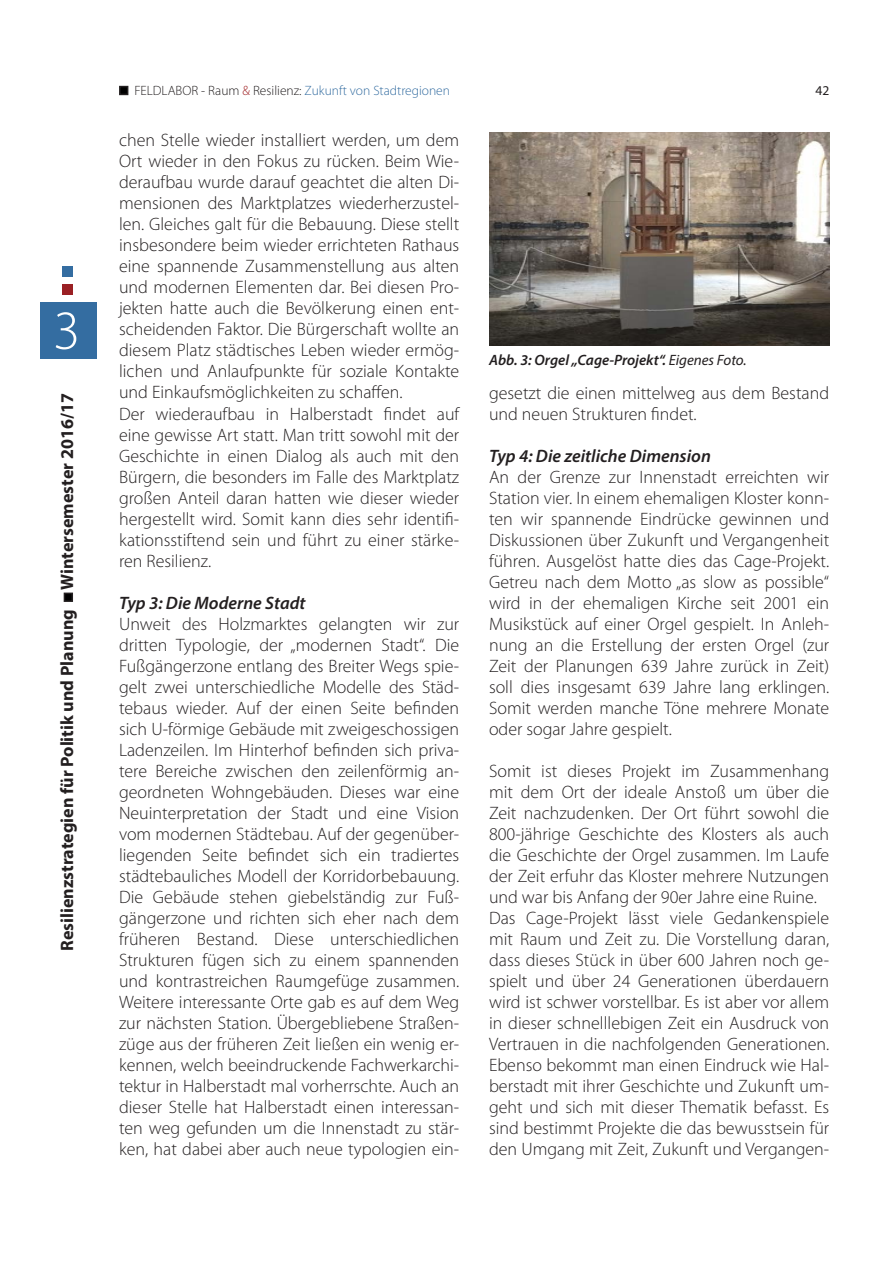
<style>
.page{position:relative;width:893px;height:1263px;background:#fff}
.page>*{position:absolute;margin:0;border:0;box-sizing:border-box;transform-origin:0 0}
.t1{font:300 55.5px "Myriad Pro";color:#fff}
.Fließtext{font:300 18px/21px "Myriad Pro";color:#231f20;text-align:justify}
.t2{font:700 18px "Myriad Pro";color:#231f20}
.Fließtext-2{font:italic 600 18px "Myriad Pro";color:#231f20}
.Bildunterschrift{font:italic 600 15px "Myriad Pro";color:#231f20}
.t3{font:300 13.5px "Myriad Pro";color:#231f20}
.t4{font:13.5px "Myriad Pro";color:#231f20}
.s1{color:#9e1f21}
.s2{color:#346da1}
.s3{font-weight:400}
</style>
<div class="page">
<div style="left:40px;top:303px;width:57px;height:56px;background:#346da1"></div>
<div style="left:120px;top:87px;width:8px;height:7px;background:#000"></div>
<div style="left:119px;top:86px;width:9px;height:9px;border:2px solid #231f20"></div>
<div style="left:64px;top:593px;width:8px;height:8px;background:#000"></div>
<div style="left:64px;top:593px;width:9px;height:9px;border:2px solid #231f20"></div>
<div style="left:62px;top:284px;width:11px;height:11px;background:#9a2024"></div>
<div style="left:62px;top:266px;width:11px;height:11px;background:#346da1"></div>
<img style="left:489px;top:133px;width:340px;height:212px">
<h1 class="t1" style="left:53px;top:297px;width:29px">3</h1>
<p class="t2" style="left:55px;top:951px;width:559px;rotate:-90deg">Resilienzstrategien für Politik und Planung Wintersemester 2016/17</p>
<p class="t3" style="left:134px;top:83px;width:317px">FELDLABOR - Raum <span class="s1">&amp;</span> Resilienz: <span class="s2">Zukunft von Stadtregionen</span></p>
<p class="Fließtext" style="left:119px;top:130px;width:342px">chen Stelle wieder installiert werden, um dem Ort wieder in den Fokus zu rücken. Beim Wie&shy;deraufbau wurde darauf geachtet die alten Di&shy;mensionen des Marktplatzes wiederherzustel&shy;len. Gleiches galt für die Bebauung. Diese stellt insbesondere beim wieder errichteten Rathaus eine spannende Zusammenstellung aus alten und modernen Elementen dar. Bei diesen Pro&shy;jekten hatte auch die Bevölkerung einen ent&shy;scheidenden Faktor. Die Bürgerschaft wollte an diesem Platz städtisches Leben wieder ermög&shy;lichen und Anlaufpunkte für soziale Kontakte und Einkaufsmöglichkeiten zu schaffen.</p>
<p class="Fließtext" style="left:119px;top:403px;width:342px">Der wiederaufbau in Halberstadt findet auf eine gewisse Art statt. Man tritt sowohl mit der Geschichte in einen Dialog als auch mit den Bürgern, die besonders im Falle des Marktplatz großen Anteil daran hatten wie dieser wieder hergestellt wird. Somit kann dies sehr identifi&shy;kationsstiftend sein und führt zu einer stärke&shy;ren Resilienz.</p>
<p class="Fließtext-2" style="left:119px;top:591px;width:188px">Typ 3: Die Moderne Stadt</p>
<p class="Fließtext" style="left:119px;top:613px;width:342px">Unweit des Holzmarktes gelangten wir zur dritten Typologie, der „modernen Stadt“. Die Fußgängerzone entlang des Breiter Wegs spie&shy;gelt zwei unterschiedliche Modelle des Städ&shy;tebaus wieder. Auf der einen Seite befinden sich U-förmige Gebäude mit zweigeschossigen Ladenzeilen. Im Hinterhof befinden sich priva&shy;tere Bereiche zwischen den zeilenförmig an&shy;geordneten Wohngebäuden. Dieses war eine Neuinterpretation der Stadt und eine Vision vom modernen Städtebau. Auf der gegenüber&shy;liegenden Seite befindet sich ein tradiertes städtebauliches Modell der Korridorbebauung.<br>Die Gebäude stehen giebelständig zur Fuß&shy;gängerzone und richten sich eher nach dem früheren Bestand. Diese unterschiedlichen Strukturen fügen sich zu einem spannenden und kontrastreichen Raumgefüge zusammen.<br>Weitere interessante Orte gab es auf dem Weg zur nächsten Station. Übergebliebene Straßen&shy;züge aus der früheren Zeit ließen ein wenig er&shy;kennen, welch beeindruckende Fachwerkarchi&shy;tektur in Halberstadt mal vorherrschte. Auch an dieser Stelle hat Halberstadt einen interessan&shy;ten weg gefunden um die Innenstadt zu stär&shy;ken, hat dabei aber auch neue typologien ein-</p>
<p class="t4" style="left:816px;top:82px;width:15px">42</p>
<p class="Bildunterschrift" style="left:489px;top:351px;width:259px">Abb. 3: Orgel „Cage-Projekt“. <span class="s3">Eigenes Foto.</span></p>
<p class="Fließtext" style="left:489px;top:382px;width:342px">gesetzt die einen mittelweg aus dem Bestand und neuen Strukturen findet.</p>
<p class="Fließtext-2" style="left:489px;top:444px;width:223px">Typ 4: Die zeitliche Dimension</p>
<p class="Fließtext" style="left:489px;top:466px;width:342px">An der Grenze zur Innenstadt erreichten wir Station vier. In einem ehemaligen Kloster konn&shy;ten wir spannende Eindrücke gewinnen und Diskussionen über Zukunft und Vergangenheit führen. Ausgelöst hatte dies das Cage-Projekt.<br>Getreu nach dem Motto „as slow as possible“ wird in der ehemaligen Kirche seit 2001 ein Musikstück auf einer Orgel gespielt. In Anleh&shy;nung an die Erstellung der ersten Orgel (zur Zeit der Planungen 639 Jahre zurück in Zeit) soll dies insgesamt 639 Jahre lang erklingen.<br>Somit werden manche Töne mehrere Monate oder sogar Jahre gespielt.</p>
<p class="Fließtext" style="left:489px;top:760px;width:342px">Somit ist dieses Projekt im Zusammenhang mit dem Ort der ideale Anstoß um über die Zeit nachzudenken. Der Ort führt sowohl die 800-jährige Geschichte des Klosters als auch die Geschichte der Orgel zusammen. Im Laufe der Zeit erfuhr das Kloster mehrere Nutzungen und war bis Anfang der 90er Jahre eine Ruine.</p>
<p class="Fließtext" style="left:489px;top:907px;width:342px">Das Cage-Projekt lässt viele Gedankenspiele mit Raum und Zeit zu. Die Vorstellung daran, dass dieses Stück in über 600 Jahren noch ge&shy;spielt und über 24 Generationen überdauern wird ist schwer vorstellbar. Es ist aber vor allem in dieser schnelllebigen Zeit ein Ausdruck von Vertrauen in die nachfolgenden Generationen.<br>Ebenso bekommt man einen Eindruck wie Hal&shy;berstadt mit ihrer Geschichte und Zukunft um&shy;geht und sich mit dieser Thematik befasst. Es sind bestimmt Projekte die das bewusstsein für den Umgang mit Zeit, Zukunft und Vergangen-</p>
</div>
